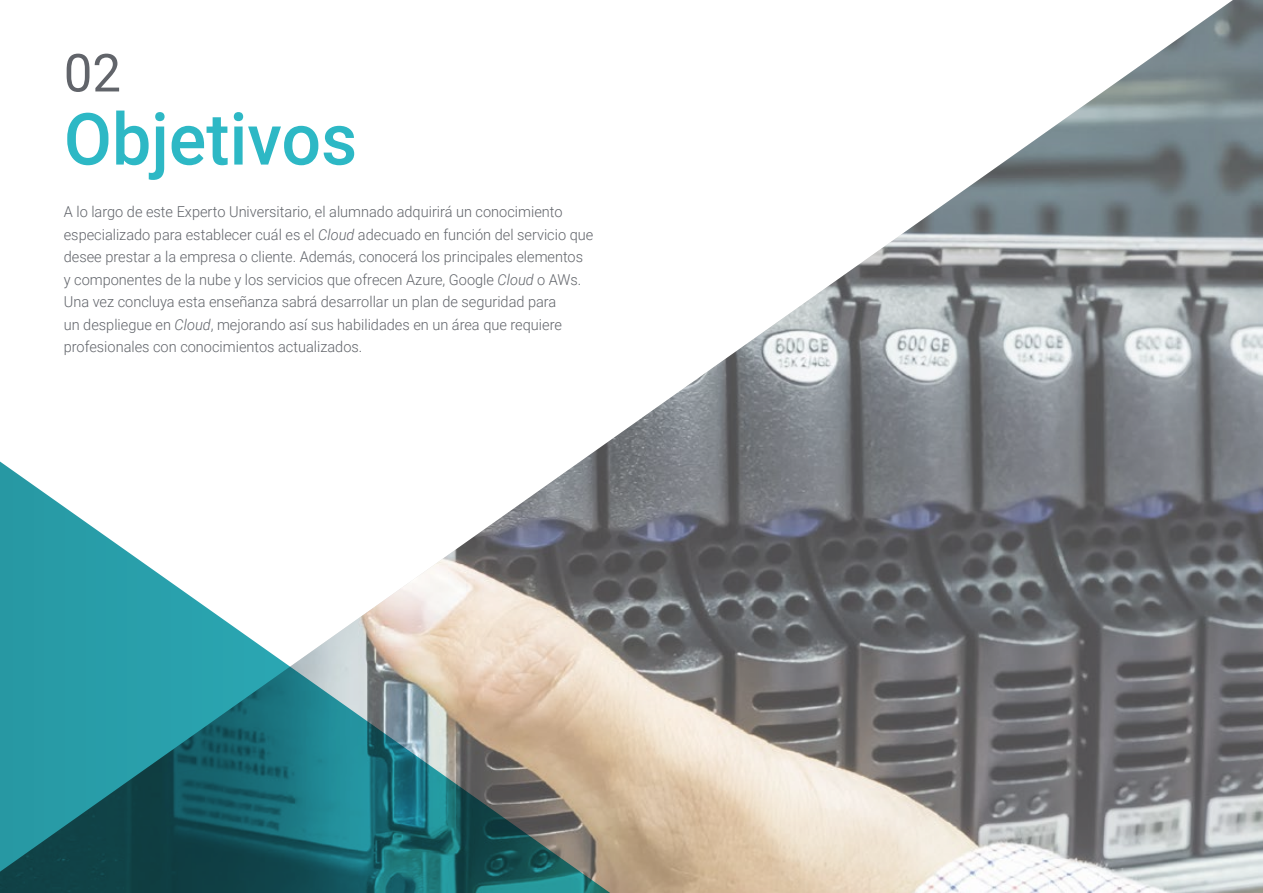
<style>
.page{position:relative;width:1263px;height:893px;background:#fff}
.page>*{position:absolute;margin:0;border:0;box-sizing:border-box;transform-origin:0 0}
.t1{font:500 72px "Roboto";color:#2db8c5}
.t2{font:52.5px "Roboto";color:#61646a}
.t3{font:300 15px/22.5px "Roboto";color:#61646a}
.s1{font-style:italic}
</style>
<div class="page">
<img style="left:602px;top:0;width:661px;height:893px">
<svg style="left:0;top:446px;width:640px;height:447px"></svg>
<h2 class="t2" style="left:64px;top:36px;width:59px">02</h2>
<h1 class="t1" style="left:64px;top:89px;width:295px">Objetivos</h1>
<p class="t3" style="left:64px;top:200px;width:531px">A lo largo de este Experto Universitario, el alumnado adquirirá un conocimiento especializado para establecer cuál es el <span class="s1">Cloud</span> adecuado en función del servicio que desee prestar a la empresa o cliente. Además, conocerá los principales elementos y componentes de la nube y los servicios que ofrecen Azure, Google <span class="s1">Cloud</span> o AWs.<br>Una vez concluya esta enseñanza sabrá desarrollar un plan de seguridad para<br>un despliegue en <span class="s1">Cloud</span>, mejorando así sus habilidades en un área que requiere profesionales con conocimientos actualizados.</p>
</div>
